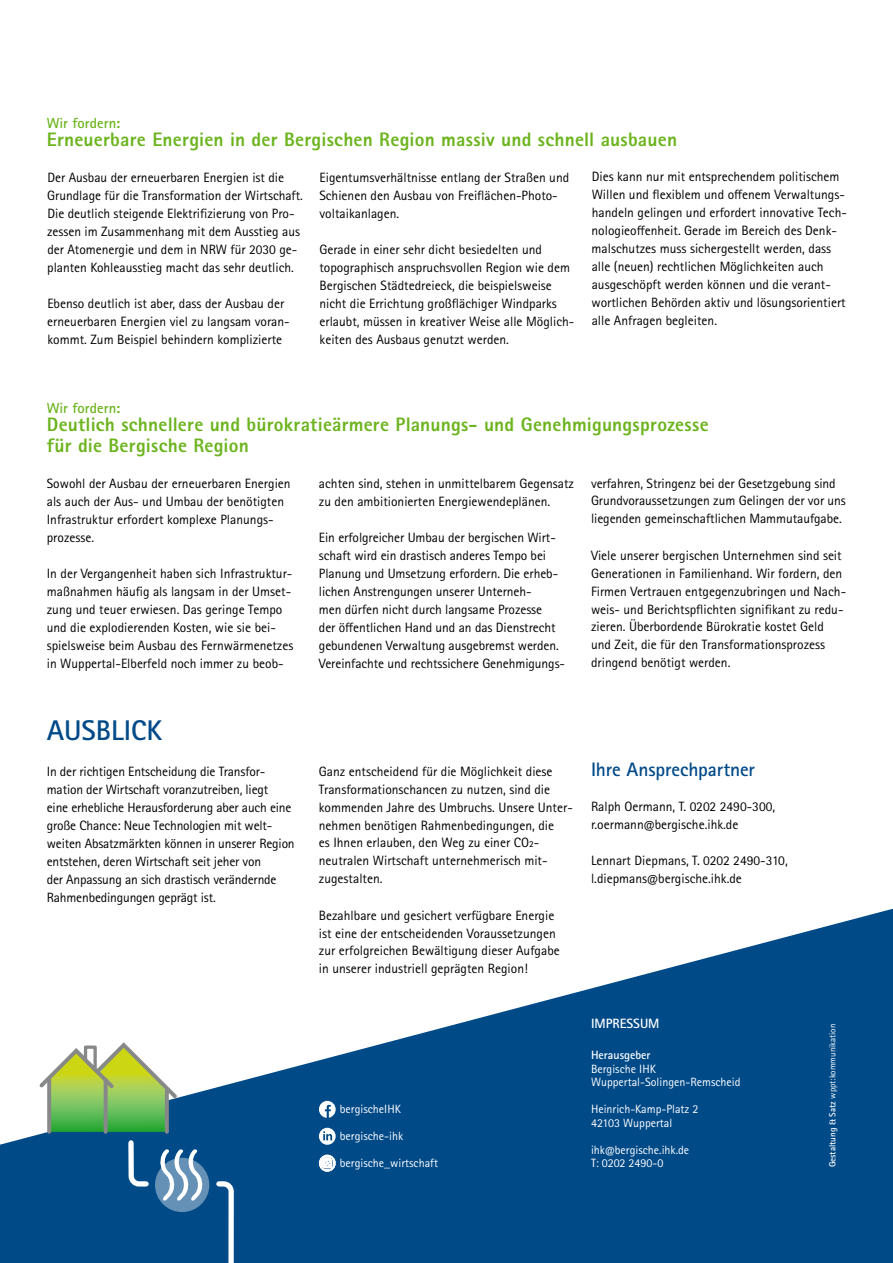
<style>
.page{position:relative;width:893px;height:1263px;background:#fff}
.page>*{position:absolute;margin:0;border:0;box-sizing:border-box;transform-origin:0 0}
.t1{font:700 28.5px "Rotis Sans Serif Std";color:#004a88}
.t2{font:800 19.5px/21px "Rotis Sans Serif Std";letter-spacing:.01em;color:#6cb41e}
.t3{font:700 19.5px "Rotis Sans Serif Std";letter-spacing:-.005em;color:#004a88}
.t4{font:700 14.7px "Rotis Sans Serif Std";letter-spacing:.005em;color:#6cb41e}
.t5{font:13.5px/18px "Rotis Sans Serif Std";color:#000}
.t6{font:700 13.5px "Rotis Sans Serif Std";color:#fff}
.t7{font:12px/13.5px "Rotis Sans Serif Std";color:#fff}
.t8{font:700 12px "Rotis Sans Serif Std";color:#fff}
.t9{font:9px "Rotis Sans Serif Std";color:#fff}
.s1{font-weight:700}
</style>
<div class="page">
<svg style="left:0;top:909px;width:893px;height:354px;fill:#004a88"></svg>
<svg style="left:214px;top:1178px;width:22px;height:85px"></svg>
<svg style="left:36px;top:1039px;width:167px;height:162px"></svg>
<svg style="left:158px;top:1161px;width:48px;height:48px"></svg>
<div style="left:155px;top:1158px;width:54px;height:54px;border:7px solid #fff;border-radius:50%"></div>
<svg style="left:319px;top:1128px;width:17px;height:17px"></svg>
<svg style="left:319px;top:1155px;width:17px;height:17px"></svg>
<svg style="left:319px;top:1101px;width:17px;height:17px"></svg>
<p class="t4" style="left:47px;top:113px;width:75px">Wir fordern:</p>
<h2 class="t2" style="left:47px;top:128px;width:632px">Erneuerbare Energien in der Bergischen Region massiv und schnell ausbauen</h2>
<p class="t5" style="left:47px;top:168px;width:257px">Der Ausbau der erneuerbaren Energien ist die Grundlage für die Transformation der Wirtschaft.<br>Die deutlich steigende Elektrifizierung von Pro&shy;zessen im Zusammenhang mit dem Ausstieg aus der Atomenergie und dem in NRW für 2030 ge&shy;planten Kohleausstieg macht das sehr deutlich.</p>
<p class="t5" style="left:47px;top:294px;width:244px">Ebenso deutlich ist aber, dass der Ausbau der erneuerbaren Energien viel zu langsam voran&shy;kommt. Zum Beispiel behindern komplizierte</p>
<p class="t5" style="left:319px;top:168px;width:251px">Eigentumsverhältnisse entlang der Straßen und<br>Schienen den Ausbau von Freiflächen-Photo&shy;voltaikanlagen.</p>
<p class="t5" style="left:319px;top:240px;width:255px">Gerade in einer sehr dicht besiedelten und topographisch anspruchsvollen Region wie dem Bergischen Städtedreieck, die beispielsweise nicht die Errichtung großflächiger Windparks erlaubt, müssen in kreativer Weise alle Möglich&shy;keiten des Ausbaus genutzt werden.</p>
<p class="t5" style="left:591px;top:168px;width:257px">Dies kann nur mit entsprechendem politischem Willen und flexiblem und offenem Verwaltungs&shy;handeln gelingen und erfordert innovative Tech&shy;nologieoffenheit. Gerade im Bereich des Denk&shy;malschutzes muss sichergestellt werden, dass alle (neuen) rechtlichen Möglichkeiten auch ausgeschöpft werden können und die verant&shy;wortlichen Behörden aktiv und lösungsorientiert alle Anfragen begleiten.</p>
<p class="t4" style="left:47px;top:398px;width:75px">Wir fordern:</p>
<h2 class="t2" style="left:47px;top:413px;width:663px">Deutlich schnellere und bürokratieärmere Planungs- und Genehmigungsprozesse für die Bergische Region</h2>
<p class="t5" style="left:47px;top:474px;width:245px">Sowohl der Ausbau der erneuerbaren Energien als auch der Aus- und Umbau der benötigten Infrastruktur erfordert komplexe Planungs&shy;prozesse.</p>
<p class="t5" style="left:47px;top:564px;width:248px">In der Vergangenheit haben sich Infrastruktur&shy;maßnahmen häufig als langsam in der Umset&shy;zung und teuer erwiesen. Das geringe Tempo und die explodierenden Kosten, wie sie bei&shy;spielsweise beim Ausbau des Fernwärmenetzes in Wuppertal-Elberfeld noch immer zu beob-</p>
<p class="t5" style="left:591px;top:474px;width:256px">verfahren, Stringenz bei der Gesetzgebung sind<br>Grundvoraussetzungen zum Gelingen der vor uns liegenden gemeinschaftlichen Mammutaufgabe.</p>
<p class="t5" style="left:591px;top:546px;width:257px">Viele unserer bergischen Unternehmen sind seit Generationen in Familienhand. Wir fordern, den Firmen Vertrauen entgegenzubringen und Nach&shy;weis- und Berichtspflichten signifikant zu redu&shy;zieren. Überbordende Bürokratie kostet Geld und Zeit, die für den Transformationsprozess dringend benötigt werden.</p>
<p class="t5" style="left:319px;top:474px;width:257px">achten sind, stehen in unmittelbarem Gegensatz zu den ambitionierten Energiewendeplänen.</p>
<p class="t5" style="left:319px;top:528px;width:248px">Ein erfolgreicher Umbau der bergischen Wirt&shy;schaft wird ein drastisch anderes Tempo bei Planung und Umsetzung erfordern. Die erheb&shy;lichen Anstrengungen unserer Unterneh-<br>men dürfen nicht durch langsame Prozesse<br>der öffentlichen Hand und an das Dienstrecht gebundenen Verwaltung ausgebremst werden.<br>Vereinfachte und rechtssichere Genehmigungs-</p>
<h1 class="t1" style="left:47px;top:712px;width:117px">AUSBLICK</h1>
<p class="t5" style="left:47px;top:762px;width:219px">In der richtigen Entscheidung die Transfor-</p>
<h2 class="t3" style="left:591px;top:757px;width:165px">Ihre Ansprechpartner</h2>
<p class="t5" style="left:47px;top:780px;width:249px">mation der Wirtschaft voranzutreiben, liegt<br>eine erhebliche Herausforderung aber auch eine große Chance: Neue Technologien mit welt&shy;weiten Absatzmärkten können in unserer Region entstehen, deren Wirtschaft seit jeher von<br>der Anpassung an sich drastisch verändernde Rahmenbedingungen geprägt ist.</p>
<p class="t5" style="left:319px;top:762px;width:254px">Ganz entscheidend für die Möglichkeit diese Transformationschancen zu nutzen, sind die kommenden Jahre des Umbruchs. Unsere Unter&shy;nehmen benötigen Rahmenbedingungen, die<br>es Ihnen erlauben, den Weg zu einer CO2- neutralen Wirtschaft unternehmerisch mit&shy;zugestalten.</p>
<p class="t5" style="left:319px;top:906px;width:242px">Bezahlbare und gesichert verfügbare Energie ist eine der entscheidenden Voraussetzungen zur erfolgreichen Bewältigung dieser Aufgabe in unserer industriell geprägten Region!</p>
<p class="t5" style="left:591px;top:798px;width:186px">Ralph Oermann, T. 0202 2490-300, r.oermann@bergische.ihk.de</p>
<p class="t5" style="left:591px;top:852px;width:198px">Lennart Diepmans, T. 0202 2490-310, l.diepmans@bergische.ihk.de</p>
<p class="t7" style="left:340px;top:1102px;width:63px">bergischeIHK</p>
<p class="t7" style="left:340px;top:1129px;width:65px">bergische-ihk</p>
<p class="t7" style="left:340px;top:1156px;width:100px">bergische_wirtschaft</p>
<p class="t6" style="left:591px;top:1014px;width:70px">IMPRESSUM</p>
<p class="t8" style="left:591px;top:1047px;width:61px">Herausgeber</p>
<p class="t7" style="left:591px;top:1062px;width:151px">Bergische IHK<br>Wuppertal-Solingen-Remscheid</p>
<p class="t7" style="left:591px;top:1102px;width:109px">Heinrich-Kamp-Platz 2<br>42103 Wuppertal</p>
<p class="t7" style="left:591px;top:1143px;width:100px">ihk@bergische.ihk.de<br>T: 0202 2490-0</p>
<p class="t9" style="left:827px;top:1167px;width:145px;rotate:-90deg"><span class="s1">Gestaltung &amp; Satz</span> wppt:kommunikation</p>
</div>
